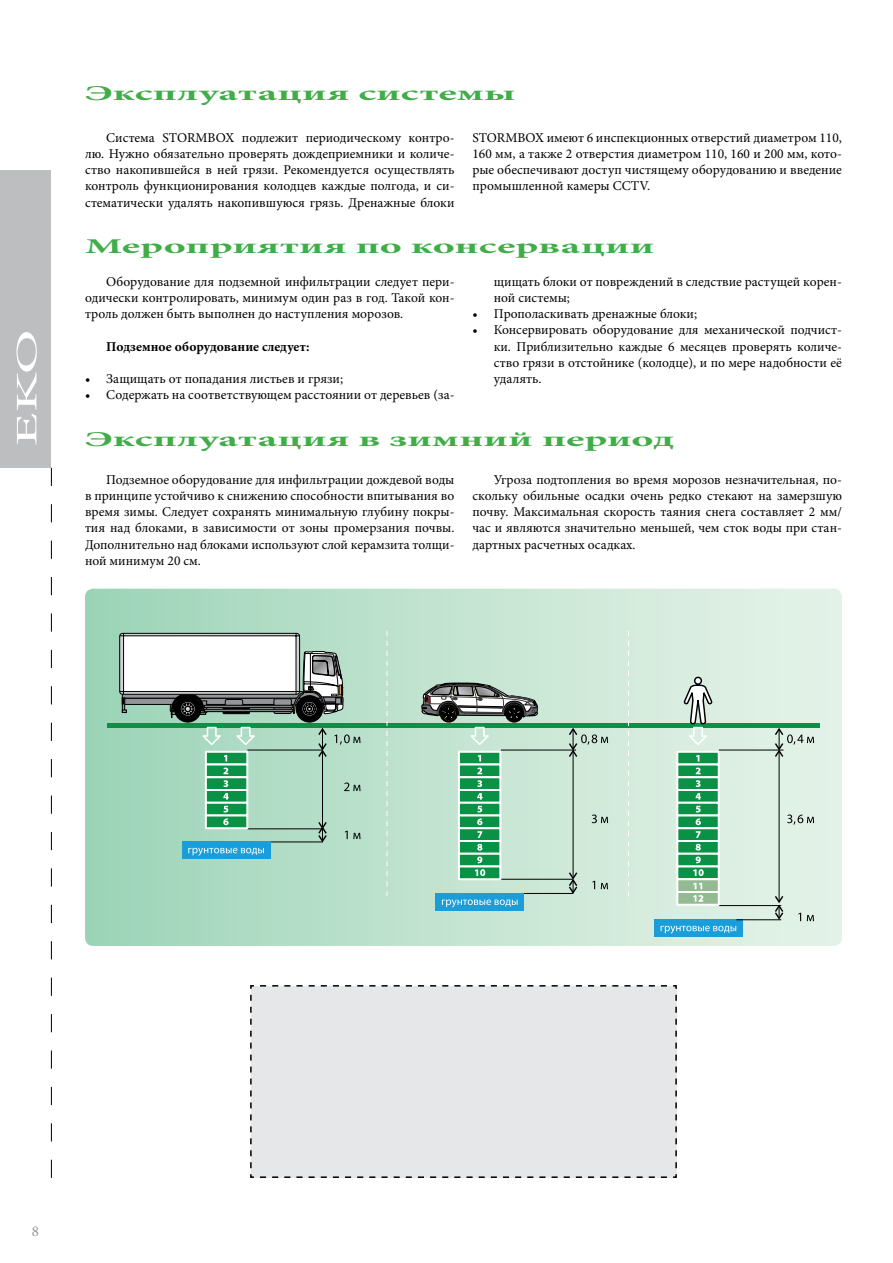
<style>
.page{position:relative;width:893px;height:1263px;background:#fff}
.page>*{position:absolute;margin:0;border:0;box-sizing:border-box;transform-origin:0 0}
.t1{font:30px "Minion Pro";color:#fff;scale:2 1}
.t2{font:700 21px "Minion Pro";color:#41ad49;scale:2 1}
.t3{font:15px "Minion Pro";color:#939598}
.t4{font:13.5px/16.2px "Minion Pro";color:#000;text-align:justify}
.t5{font:700 13.5px "Minion Pro";color:#000}
</style>
<div class="page">
<div style="left:0;top:170px;width:51px;height:298px;background:#bcbec0"></div>
<svg style="left:51px;top:468px;width:1px;height:710px"></svg>
<div style="left:250px;top:985px;width:427px;height:193px;background:#e6e7e8"></div>
<svg style="left:85px;top:589px;width:757px;height:357px;background:#c6e5d3"></svg>
<svg style="left:247px;top:728px;width:320px;height:166px;background:#c1e2cf"></svg>
<hr style="left:108px;top:724px;width:712px;height:4px;background:#099146">
<svg style="left:386px;top:631px;width:1px;height:269px"></svg>
<div style="left:458px;top:751px;width:43px;height:14px;background:#099146;border:2px solid #fff"></div>
<div style="left:458px;top:763px;width:43px;height:15px;background:#099146;border:2px solid #fff"></div>
<div style="left:458px;top:776px;width:43px;height:15px;background:#099146;border:2px solid #fff"></div>
<div style="left:458px;top:789px;width:43px;height:15px;background:#099146;border:2px solid #fff"></div>
<div style="left:458px;top:802px;width:43px;height:14px;background:#099146;border:2px solid #fff"></div>
<div style="left:458px;top:814px;width:43px;height:15px;background:#099146;border:2px solid #fff"></div>
<div style="left:458px;top:827px;width:43px;height:15px;background:#099146;border:2px solid #fff"></div>
<div style="left:458px;top:840px;width:43px;height:15px;background:#099146;border:2px solid #fff"></div>
<div style="left:458px;top:853px;width:43px;height:14px;background:#099146;border:2px solid #fff"></div>
<div style="left:458px;top:865px;width:43px;height:15px;background:#099146;border:2px solid #fff"></div>
<svg style="left:475px;top:755px;width:10px;height:121px"></svg>
<svg style="left:422px;top:683px;width:116px;height:62px;background:#8ba395"></svg>
<div style="left:182px;top:842px;width:88px;height:17px;background:#1b9dd9"></div>
<svg style="left:567px;top:728px;width:41px;height:167px;background:#c3dbcc"></svg>
<svg style="left:119px;top:633px;width:241px;height:223px"></svg>
<div style="left:436px;top:893px;width:88px;height:18px;background:#1b9dd9"></div>
<svg style="left:442px;top:899px;width:76px;height:8px"></svg>
<div style="left:654px;top:920px;width:88px;height:17px;background:#1b9dd9"></div>
<svg style="left:661px;top:926px;width:75px;height:7px"></svg>
<svg style="left:628px;top:631px;width:1px;height:269px"></svg>
<hr style="left:736px;top:919px;width:45px;height:1px;background:#000">
<hr style="left:719px;top:905px;width:62px;height:1px;background:#000">
<div style="left:676px;top:751px;width:44px;height:14px;background:#099146;border:2px solid #fff"></div>
<div style="left:676px;top:763px;width:44px;height:15px;background:#099146;border:2px solid #fff"></div>
<div style="left:676px;top:776px;width:44px;height:15px;background:#099146;border:2px solid #fff"></div>
<div style="left:676px;top:789px;width:44px;height:15px;background:#099146;border:2px solid #fff"></div>
<div style="left:676px;top:802px;width:44px;height:14px;background:#099146;border:2px solid #fff"></div>
<div style="left:676px;top:814px;width:44px;height:15px;background:#099146;border:2px solid #fff"></div>
<div style="left:676px;top:827px;width:44px;height:15px;background:#099146;border:2px solid #fff"></div>
<div style="left:676px;top:840px;width:44px;height:15px;background:#099146;border:2px solid #fff"></div>
<div style="left:676px;top:853px;width:44px;height:14px;background:#099146;border:2px solid #fff"></div>
<div style="left:676px;top:865px;width:44px;height:15px;background:#099146;border:2px solid #fff"></div>
<div style="left:676px;top:878px;width:44px;height:15px;background:#93bb92;border:2px solid #fff"></div>
<div style="left:676px;top:891px;width:44px;height:15px;background:#93bb92;border:2px solid #fff"></div>
<svg style="left:693px;top:755px;width:11px;height:121px"></svg>
<svg style="left:773px;top:728px;width:41px;height:193px;background:#d3e2d7"></svg>
<svg style="left:693px;top:883px;width:9px;height:6px"></svg>
<svg style="left:693px;top:895px;width:10px;height:7px"></svg>
<svg style="left:683px;top:676px;width:30px;height:69px"></svg>
<hr style="left:501px;top:750px;width:75px;height:1px;background:#000">
<hr style="left:719px;top:750px;width:64px;height:1px;background:#000">
<h1 class="t1" style="left:7px;top:446px;width:60px;rotate:-90deg">EKO</h1>
<h2 class="t2" style="left:85px;top:79px;width:217px">Эксплуатация системы</h2>
<p class="t4" style="left:85px;top:129px;width:371px;text-indent:21px">Система STORMBOX подлежит периодическому контро&shy;лю. Нужно обязательно проверять дождеприемники и количе&shy;ство накопившейся в ней грязи. Рекомендуется осуществлять контроль функционирования колодцев каждые полгода, и си&shy;стематически удалять накопившуюся грязь. Дренажные блоки</p>
<p class="t4" style="left:472px;top:129px;width:371px">STORMBOX имеют 6 инспекционных отверстий диаметром 110, 160 мм, а также 2 отверстия диаметром 110, 160 и 200 мм, кото&shy;рые обеспечивают доступ чистящему оборудованию и введение промышленной камеры CCTV.</p>
<h2 class="t2" style="left:85px;top:232px;width:286px">Мероприятия по консервации</h2>
<p class="t4" style="left:85px;top:273px;width:371px;text-indent:21px">Оборудование для подземной инфильтрации следует пери&shy;одически контролировать, минимум один раз в год. Такой кон&shy;троль должен быть выполнен до наступления морозов.</p>
<p class="t5" style="left:106px;top:337px;width:205px">Подземное оборудование следует:</p>
<p class="t4" style="left:85px;top:371px;width:260px">• Защищать от попадания листьев и грязи;</p>
<p class="t4" style="left:85px;top:387px;width:371px">• Содержать на соответствующем расстоянии от деревьев (за-</p>
<p class="t4" style="left:494px;top:273px;width:350px">щищать блоки от повреждений в следствие растущей корен&shy;ной системы;</p>
<p class="t4" style="left:472px;top:306px;width:226px">• Прополаскивать дренажные блоки;</p>
<p class="t4" style="left:494px;top:322px;width:350px;text-indent:-21px">• Консервировать оборудование для механической подчист&shy;ки. Приблизительно каждые 6 месяцев проверять количе&shy;ство грязи в отстойнике (колодце), и по мере надобности её удалять.</p>
<h2 class="t2" style="left:85px;top:424px;width:296px">Эксплуатация в зимний период</h2>
<p class="t4" style="left:85px;top:471px;width:371px;text-indent:21px">Подземное оборудование для инфильтрации дождевой воды в принципе устойчиво к снижению способности впитывания во время зимы. Следует сохранять минимальную глубину покры&shy;тия над блоками, в зависимости от зоны промерзания почвы.<br>Дополнительно над блоками используют слой керамзита толщи&shy;ной минимум 20 см.</p>
<p class="t4" style="left:472px;top:471px;width:371px;text-indent:21px">Угроза подтопления во время морозов незначительная, по&shy;скольку обильные осадки очень редко стекают на замерзшую почву. Максимальная скорость таяния снега составляет 2 мм/ час и являются значительно меньшей, чем сток воды при стан&shy;дартных расчетных осадках.</p>
<p class="t3" style="left:32px;top:1221px;width:9px">8</p>
</div>
